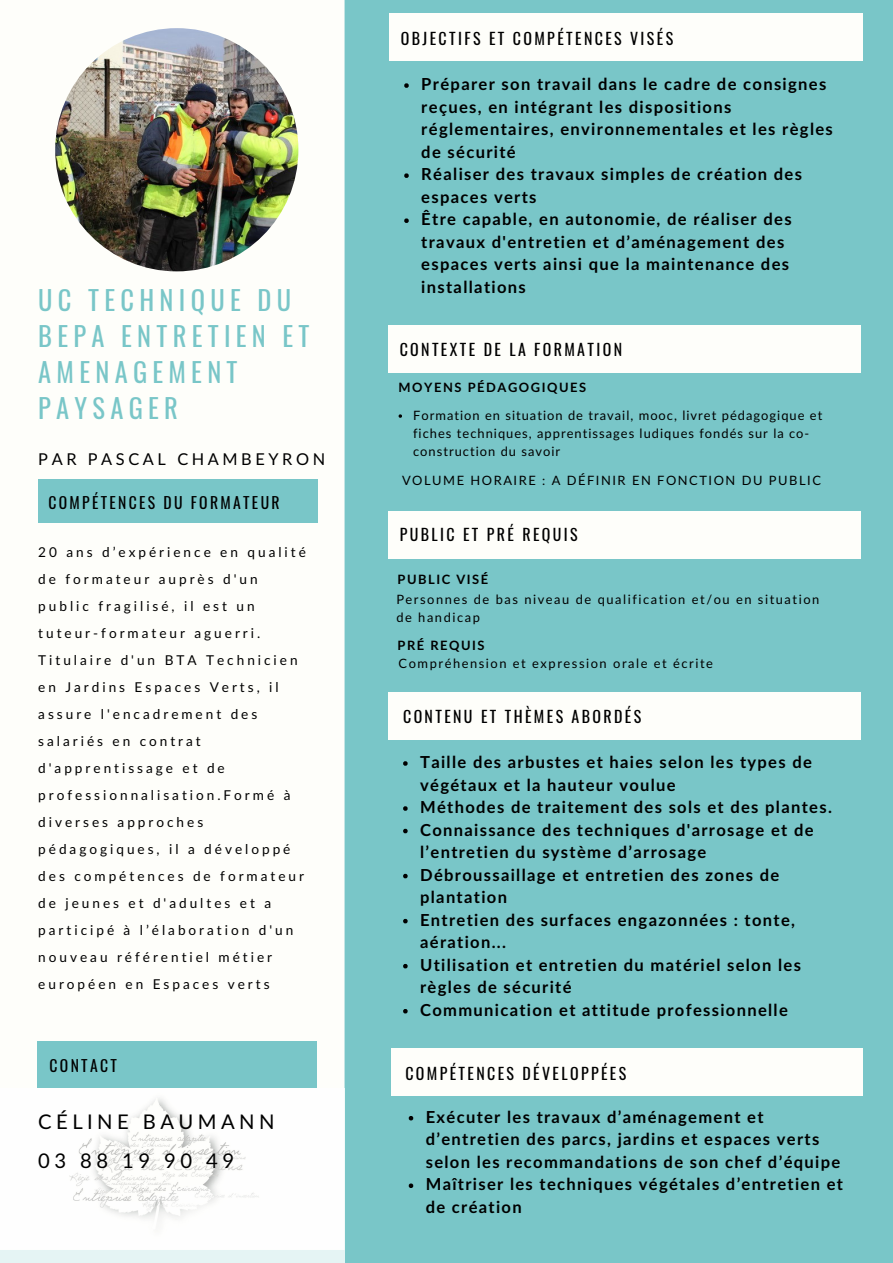
<style>
.page{position:relative;width:893px;height:1263px;background:#79c6c8}
.page>*{position:absolute;margin:0;border:0;box-sizing:border-box;transform-origin:0 0}
.t1{font:26.55px/36px "Oswald";letter-spacing:.2em;color:#79c6c8}
.t2{font:20.25px/39.5px "Lato Latin";letter-spacing:.22em;color:#000}
.t3{font:700 16.65px/22.5px "Lato";letter-spacing:.08em;color:#000}
.t4{font:700 16.5px/22.5px "Lato";letter-spacing:.08em;color:#000}
.t5{font:16.35px "Lato Latin";letter-spacing:.22em;color:#000}
.t6{font:15.9px "Oswald";letter-spacing:.15em;color:#000}
.t7{font:15.6px "Oswald";letter-spacing:.15em;color:#000}
.t8{font:13.65px/27px "Lato Latin";letter-spacing:.22em;color:#000}
.t9{font:12.9px/18px "Lato Latin";letter-spacing:.12em;color:#000}
.t10{font:12.9px/18px "Lato Latin";letter-spacing:.08em;color:#000}
.t11{font:700 12.9px "Lato";letter-spacing:.12em;color:#000}
</style>
<div class="page">
<div style="left:0;top:0;width:345px;height:1250px;background:#fefefa"></div>
<img style="left:0;top:1089px;width:345px;height:174px">
<div style="left:391px;top:1048px;width:471px;height:48px;background:#fefefa"></div>
<div style="left:388px;top:692px;width:473px;height:48px;background:#fefefa"></div>
<svg style="left:403px;top:761px;width:5px;height:5px"></svg>
<svg style="left:403px;top:806px;width:5px;height:5px"></svg>
<svg style="left:403px;top:829px;width:5px;height:4px"></svg>
<svg style="left:403px;top:874px;width:5px;height:4px"></svg>
<svg style="left:403px;top:919px;width:5px;height:4px"></svg>
<svg style="left:403px;top:964px;width:5px;height:4px"></svg>
<svg style="left:403px;top:1009px;width:5px;height:4px"></svg>
<svg style="left:409px;top:1116px;width:4px;height:4px"></svg>
<svg style="left:409px;top:1183px;width:4px;height:5px"></svg>
<div style="left:388px;top:511px;width:473px;height:47px;background:#fefefa"></div>
<div style="left:388px;top:325px;width:473px;height:48px;background:#fefefa"></div>
<div style="left:37px;top:1041px;width:279px;height:47px;background:#79c6c8"></div>
<div style="left:38px;top:479px;width:279px;height:43px;background:#79c6c8"></div>
<img style="left:55px;top:28px;width:243px;height:243px;border-radius:50%">
<div style="left:389px;top:14px;width:473px;height:47px;background:#fefefa"></div>
<svg style="left:404px;top:83px;width:5px;height:5px"></svg>
<svg style="left:404px;top:173px;width:5px;height:5px"></svg>
<svg style="left:404px;top:218px;width:5px;height:5px"></svg>
<svg style="left:399px;top:414px;width:3px;height:4px"></svg>
<h1 class="t1" style="left:38px;top:281px;width:273px">UC TECHNIQUE DU<br>BEPA ENTRETIEN ET<br>AMENAGEMENT<br>PAYSAGER</h1>
<p class="t5" style="left:38px;top:449px;width:288px">PAR PASCAL CHAMBEYRON</p>
<p class="t7" style="left:48px;top:490px;width:233px">COMPÉTENCES DU FORMATEUR</p>
<p class="t8" style="left:38px;top:538px;width:269px">20 ans d’expérience en qualité de formateur auprès d'un public fragilisé, il est un tuteur-formateur aguerri.<br>Titulaire d'un BTA Technicien en Jardins Espaces Verts, il assure l'encadrement des salariés en contrat d'apprentissage et de professionnalisation.Formé à diverses approches pédagogiques, il a développé des compétences de formateur de jeunes et d'adultes et a participé à l’élaboration d'un nouveau référentiel métier européen en Espaces verts</p>
<p class="t7" style="left:50px;top:1053px;width:69px">CONTACT</p>
<p class="t2" style="left:38px;top:1101px;width:238px">CÉLINE BAUMANN<br>03 88 19 90 49</p>
<p class="t6" style="left:401px;top:26px;width:274px">OBJECTIFS ET COMPÉTENCES VISÉS</p>
<p class="t3" style="left:421px;top:72px;width:413px">Préparer son travail dans le cadre de consignes reçues, en intégrant les dispositions réglementaires, environnementales et les règles de sécurité<br>Réaliser des travaux simples de création des espaces verts<br>Être capable, en autonomie, de réaliser des travaux d'entretien et d’aménagement des espaces verts ainsi que la maintenance des installations</p>
<p class="t6" style="left:400px;top:337px;width:224px">CONTEXTE DE LA FORMATION</p>
<p class="t11" style="left:399px;top:379px;width:189px">MOYENS PÉDAGOGIQUES</p>
<p class="t10" style="left:413px;top:406px;width:411px">Formation en situation de travail, mooc, livret pédagogique et fiches techniques, apprentissages ludiques fondés sur la co&shy;construction du savoir</p>
<p class="t9" style="left:402px;top:471px;width:420px">VOLUME HORAIRE : A DÉFINIR EN FONCTION DU PUBLIC</p>
<p class="t6" style="left:400px;top:522px;width:179px">PUBLIC ET PRÉ REQUIS</p>
<p class="t11" style="left:397px;top:572px;width:92px">PUBLIC VISÉ</p>
<p class="t9" style="left:396px;top:590px;width:424px">Personnes de bas niveau de qualification et/ou en situation de handicap</p>
<p class="t9" style="left:399px;top:654px;width:316px">Compréhension et expression orale et écrite</p>
<p class="t11" style="left:397px;top:637px;width:89px">PRÉ REQUIS</p>
<p class="t6" style="left:403px;top:704px;width:240px">CONTENU ET THÈMES ABORDÉS</p>
<p class="t4" style="left:420px;top:750px;width:413px">Taille des arbustes et haies selon les types de végétaux et la hauteur voulue<br>Méthodes de traitement des sols et des plantes.<br>Connaissance des techniques d'arrosage et de l’entretien du système d’arrosage Débroussaillage et entretien des zones de plantation<br>Entretien des surfaces engazonnées : tonte, aération...<br>Utilisation et entretien du matériel selon les règles de sécurité<br>Communication et attitude professionnelle</p>
<p class="t6" style="left:405px;top:1061px;width:222px">COMPÉTENCES DÉVELOPPÉES</p>
<p class="t4" style="left:426px;top:1105px;width:419px">Exécuter les travaux d’aménagement et d’entretien des parcs, jardins et espaces verts selon les recommandations de son chef d’équipe Maîtriser les techniques végétales d’entretien et de création</p>
</div>
